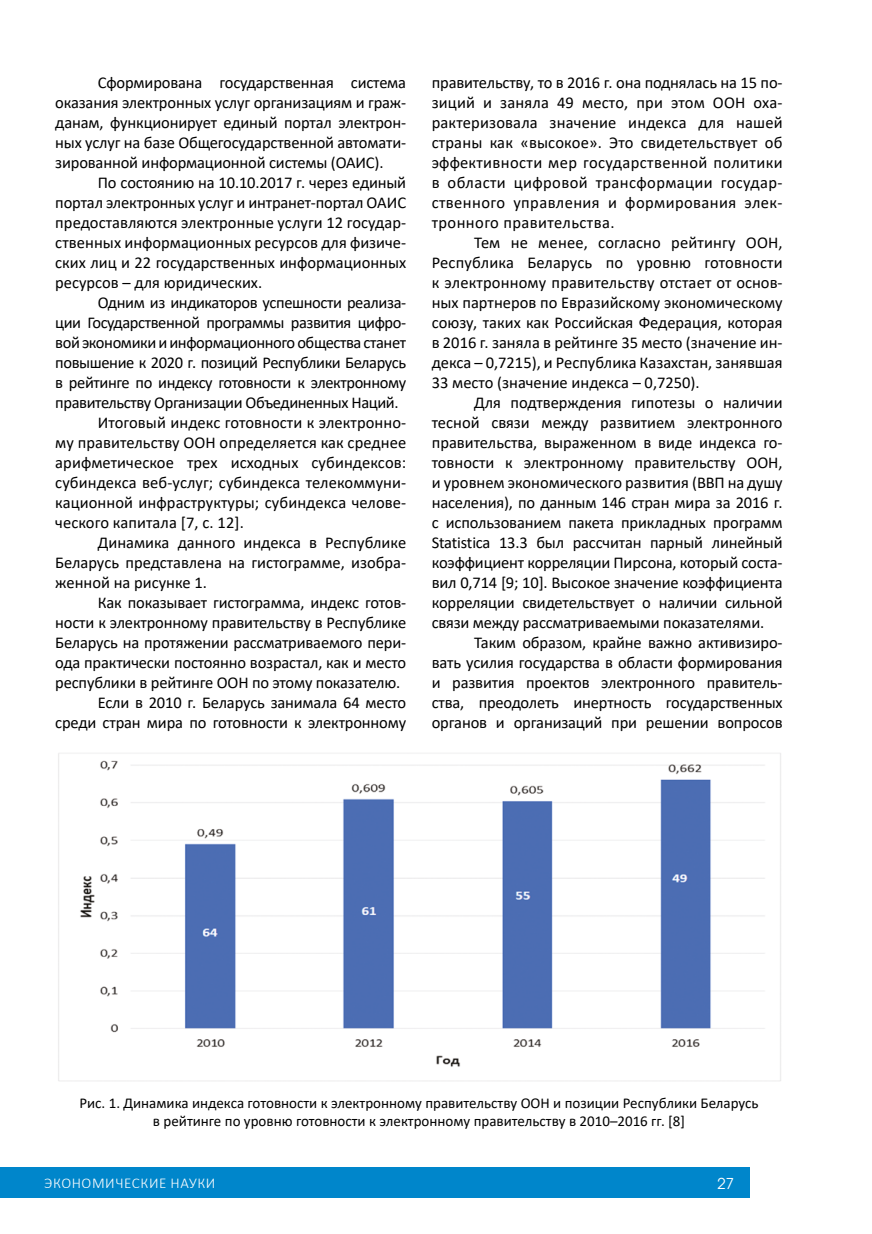
<style>
.page{position:relative;width:872px;height:1234px;background:#fff}
.page>*{position:absolute;margin:0;border:0;box-sizing:border-box;transform-origin:0 0}
.t1{font:16.5px/20px "Calibri";letter-spacing:-.01em;color:#000;text-align:justify}
.t2{font:15px/18px "Calibri";color:#000;text-align:center}
.t3{font:300 15px "Calibri";letter-spacing:.04em;color:#fff}
.t4{font:15px "Evolventa";color:#fff}
</style>
<div class="page">
<div style="left:0;top:1167px;width:749px;height:30px;background:#0086cb"></div>
<img style="left:58px;top:753px;width:723px;height:328px">
<p class="t1" style="left:55px;top:72px;width:352px;text-indent:43px">Сформирована государственная система оказания электронных услуг организациям и граж&shy;данам, функционирует единый портал электрон&shy;ных услуг на базе Общегосударственной автомати&shy;зированной информационной системы (ОАИС).</p>
<p class="t1" style="left:55px;top:172px;width:352px;text-indent:43px">По состоянию на 10.10.2017 г. через единый портал электронных услуг и интранет-портал ОАИС предоставляются электронные услуги 12 государ&shy;ственных информационных ресурсов для физиче&shy;ских лиц и 22 государственных информационных ресурсов – для юридических.</p>
<p class="t1" style="left:98px;top:292px;width:310px">Одним из индикаторов успешности реализа-</p>
<p class="t1" style="left:55px;top:312px;width:352px">ции Государственной программы развития цифро-</p>
<p class="t1" style="left:55px;top:332px;width:352px">вой экономики и информационного общества станет</p>
<p class="t1" style="left:55px;top:352px;width:352px">повышение к 2020 г. позиций Республики Беларусь</p>
<p class="t1" style="left:55px;top:372px;width:352px">в рейтинге по индексу готовности к электронному</p>
<p class="t1" style="left:55px;top:392px;width:345px">правительству Организации Объединенных Наций.</p>
<p class="t1" style="left:98px;top:412px;width:310px">Итоговый индекс готовности к электронно-</p>
<p class="t1" style="left:55px;top:432px;width:352px">му правительству ООН определяется как среднее</p>
<p class="t1" style="left:55px;top:452px;width:352px">арифметическое трех исходных субиндексов:</p>
<p class="t1" style="left:55px;top:472px;width:352px">субиндекса веб-услуг; субиндекса телекоммуни-</p>
<p class="t1" style="left:55px;top:492px;width:352px">кационной инфраструктуры; субиндекса челове-</p>
<p class="t1" style="left:55px;top:512px;width:190px">ческого капитала [7, c. 12].</p>
<p class="t1" style="left:98px;top:532px;width:310px">Динамика данного индекса в Республике</p>
<p class="t1" style="left:55px;top:552px;width:352px">Беларусь представлена на гистограмме, изобра-</p>
<p class="t1" style="left:55px;top:572px;width:153px">женной на рисунке 1.</p>
<p class="t1" style="left:98px;top:592px;width:310px">Как показывает гистограмма, индекс готов-</p>
<p class="t1" style="left:55px;top:612px;width:352px">ности к электронному правительству в Республике</p>
<p class="t1" style="left:55px;top:632px;width:352px">Беларусь на протяжении рассматриваемого пери-</p>
<p class="t1" style="left:55px;top:652px;width:352px">ода практически постоянно возрастал, как и место</p>
<p class="t1" style="left:55px;top:672px;width:346px">республики в рейтинге ООН по этому показателю.</p>
<p class="t1" style="left:98px;top:692px;width:310px">Если в 2010 г. Беларусь занимала 64 место</p>
<p class="t1" style="left:55px;top:712px;width:352px">среди стран мира по готовности к электронному</p>
<p class="t1" style="left:432px;top:72px;width:352px">правительству, то в 2016 г. она поднялась на 15 по&shy;зиций и заняла 49 место, при этом ООН оха&shy;рактеризовала значение индекса для нашей страны как «высокое». Это свидетельствует об эффективности мер государственной политики в области цифровой трансформации государ&shy;ственного управления и формирования элек&shy;тронного правительства.</p>
<p class="t1" style="left:432px;top:232px;width:352px;text-indent:43px">Тем не менее, согласно рейтингу ООН, Республика Беларусь по уровню готовности к электронному правительству отстает от основ&shy;ных партнеров по Евразийскому экономическому союзу, таких как Российская Федерация, которая в 2016 г. заняла в рейтинге 35 место (значение ин&shy;декса – 0,7215), и Республика Казахстан, занявшая 33 место (значение индекса – 0,7250).</p>
<p class="t1" style="left:432px;top:392px;width:352px;text-indent:43px">Для подтверждения гипотезы о наличии тесной связи между развитием электронного правительства, выраженном в виде индекса го&shy;товности к электронному правительству ООН, и уровнем экономического развития (ВВП на душу населения), по данным 146 стран мира за 2016 г. с использованием пакета прикладных программ Statistica 13.3 был рассчитан парный линейный коэффициент корреляции Пирсона, который соста&shy;вил 0,714 [9; 10]. Высокое значение коэффициента корреляции свидетельствует о наличии сильной связи между рассматриваемыми показателями.</p>
<p class="t1" style="left:432px;top:632px;width:352px;text-indent:43px">Таким образом, крайне важно активизиро&shy;вать усилия государства в области формирования и развития проектов электронного правитель&shy;ства, преодолеть инертность государственных органов и организаций при решении вопросов</p>
<p class="t2" style="left:79px;top:1093px;width:681px">Рис. 1. Динамика индекса готовности к электронному правительству ООН и позиции Республики Беларусь в рейтинге по уровню готовности к электронному правительству в 2010–2016 гг. [8]</p>
<p class="t3" style="left:44px;top:1173px;width:173px">ЭКОНОМИЧЕСКИЕ НАУКИ</p>
<p class="t4" style="left:717px;top:1173px;width:18px">27</p>
</div>
